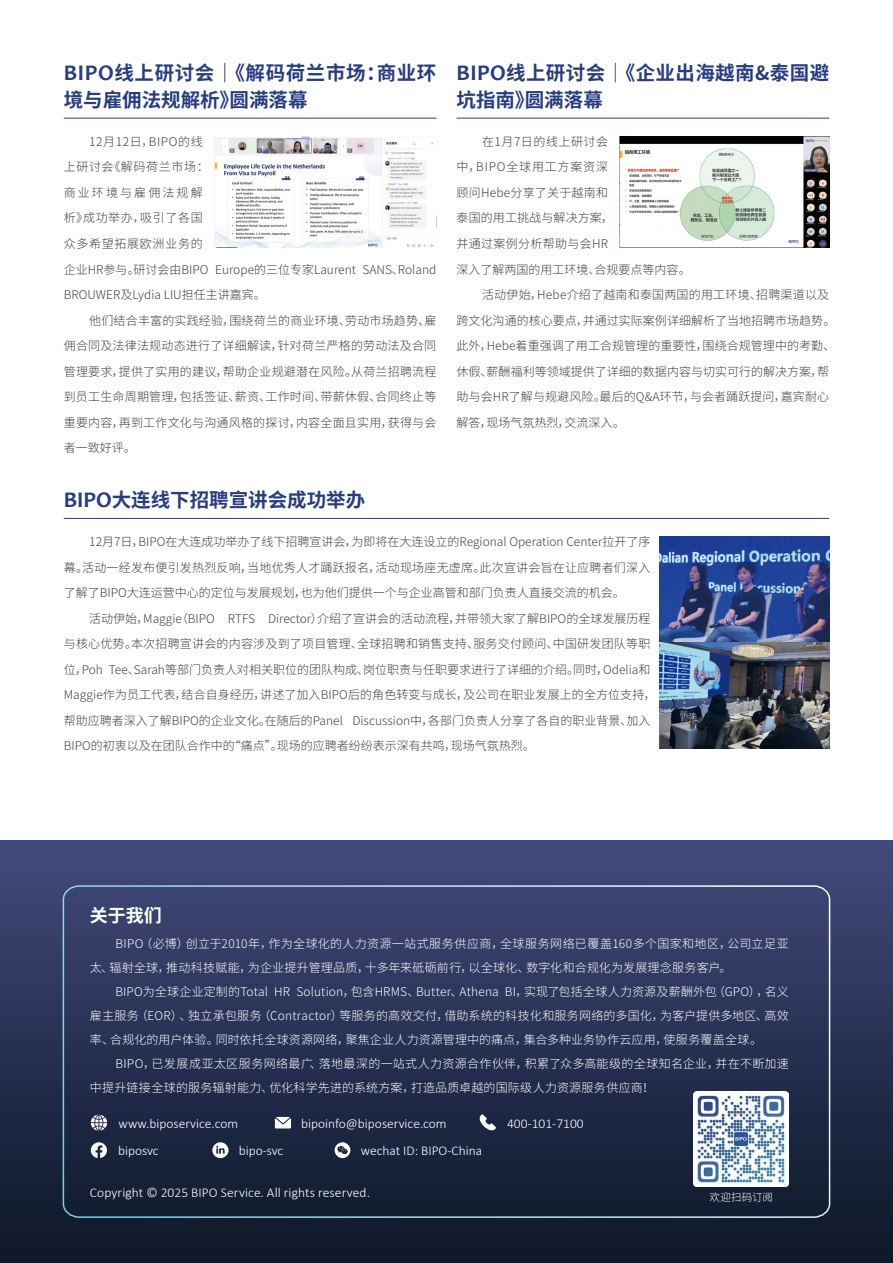
<style>
.page{position:relative;width:893px;height:1263px;background:#fff}
.page>*{position:absolute;margin:0;border:0;box-sizing:border-box;transform-origin:0 0}
.t1{font:700 19.5px/27px "Source Han Sans CN";letter-spacing:.03em;color:#273c81}
.t2{font:700 19.5px/27px "Source Han Sans CN";letter-spacing:.02em;color:#273c81}
.t3{font:700 19.5px "Source Han Sans CN";color:#273c81}
.t4{font:700 18px "Source Han Sans CN";color:#fff}
.Body_Copy{font:300 13.5px "Calibri";color:#fff}
.t5{font:300 12px/25.5px "Source Han Sans CN";color:#414042}
.Body_Copy-2{font:300 12px/24px "Source Han Sans CN";letter-spacing:.025em;color:#fff}
.t6{font:300 12px/25.5px "Source Han Sans CN";letter-spacing:.02em;color:#414042}
.Body_Copy-3{font:300 10.5px "Source Han Sans CN";letter-spacing:.015em;color:#fff}
.s1{font-family:"Candara";font-size:22.5px}
</style>
<div class="page">
<img style="left:0;top:841px;width:893px;height:422px">
<svg style="left:62px;top:884px;width:769px;height:334px;background:#293354"></svg>
<svg style="left:91px;top:1142px;width:16px;height:16px"></svg>
<svg style="left:212px;top:1142px;width:16px;height:16px"></svg>
<svg style="left:480px;top:1114px;width:16px;height:16px"></svg>
<svg style="left:275px;top:1117px;width:16px;height:11px"></svg>
<svg style="left:91px;top:1115px;width:16px;height:15px"></svg>
<img style="left:694px;top:1092px;width:95px;height:94px">
<svg style="left:335px;top:1142px;width:15px;height:16px"></svg>
<hr style="left:64px;top:118px;width:372px;height:1px;background:#273c81">
<hr style="left:64px;top:518px;width:765px;height:1px;background:#273c81">
<hr style="left:457px;top:118px;width:372px;height:1px;background:#273c81">
<img style="left:215px;top:136px;width:219px;height:112px">
<img style="left:619px;top:136px;width:210px;height:112px">
<img style="left:659px;top:537px;width:170px;height:211px">
<p class="t1" style="left:64px;top:60px;width:374px"><span class="s1">BIPO</span>线上研讨会｜《解码荷兰市场：商业环境与雇佣法规解析》圆满落幕</p>
<p class="t5" style="left:64px;top:129px;width:374px;text-indent:26px">12月12日，BIPO的线<br>上研讨会《解码荷兰市场：<br>商业环境与雇佣法规解<br>析》成功举办，吸引了各国<br>众多希望拓展欧洲业务的<br>企业HR参与。研讨会由BIPO Europe的三位专家Laurent SANS、Roland<br>BROUWER及Lydia LIU担任主讲嘉宾。</p>
<p class="t5" style="left:64px;top:308px;width:374px;text-align:justify;text-indent:26px">他们结合丰富的实践经验，围绕荷兰的商业环境、劳动市场趋势、雇佣合同及法律法规动态进行了详细解读，针对荷兰严格的劳动法及合同管理要求，提供了实用的建议，帮助企业规避潜在风险。从荷兰招聘流程到员工生命周期管理，包括签证、薪资、工作时间、带薪休假、合同终止等重要内容，再到工作文化与沟通风格的探讨，内容全面且实用，获得与会者一致好评。</p>
<p class="t3" style="left:64px;top:489px;width:303px"><span class="s1">BIPO</span>大连线下招聘宣讲会成功举办</p>
<p class="t2" style="left:457px;top:60px;width:374px"><span class="s1">BIPO</span>线上研讨会｜《企业出海越南&amp;泰国避坑指南》圆满落幕</p>
<p class="t6" style="left:457px;top:129px;width:236px;text-indent:26px">在1月7日的线上研讨会<br>中，BIPO全球用工方案资深<br>顾问Hebe分享了关于越南和<br>泰国的用工挑战与解决方案，<br>并通过案例分析帮助与会HR<br>深入了解两国的用工环境、合规要点等内容。</p>
<p class="t5" style="left:457px;top:282px;width:380px;text-indent:26px">活动伊始，Hebe介绍了越南和泰国两国的用工环境、招聘渠道以及跨文化沟通的核心要点，并通过实际案例详细解析了当地招聘市场趋势。此外，Hebe着重强调了用工合规管理的重要性，围绕合规管理中的考勤、休假、薪酬福利等领域提供了详细的数据内容与切实可行的解决方案，帮助与会HR了解与规避风险。最后的Q&amp;A环节，与会者踊跃提问，嘉宾耐心解答，现场气氛热烈，交流深入。</p>
<p class="t5" style="left:64px;top:529px;width:588px;text-align:justify;text-indent:26px">12月7日，BIPO在大连成功举办了线下招聘宣讲会，为即将在大连设立的Regional Operation Center拉开了序幕。活动一经发布便引发热烈反响，当地优秀人才踊跃报名，活动现场座无虚席。此次宣讲会旨在让应聘者们深入了解了BIPO大连运营中心的定位与发展规划，也为他们提供一个与企业高管和部门负责人直接交流的机会。</p>
<p class="t5" style="left:64px;top:606px;width:593px;text-indent:26px">活动伊始，Maggie（BIPO RTFS Director）介绍了宣讲会的活动流程，并带领大家了解BIPO的全球发展历程与核心优势。本次招聘宣讲会的内容涉及到了项目管理、全球招聘和销售支持、服务交付顾问、中国研发团队等职位，Poh Tee、Sarah等部门负责人对相关职位的团队构成、岗位职责与任职要求进行了详细的介绍。同时，Odelia和Maggie作为员工代表，结合自身经历，讲述了加入BIPO后的角色转变与成长，及公司在职业发展上的全方位支持，帮助应聘者深入了解BIPO的企业文化。在随后的Panel Discussion中，各部门负责人分享了各自的职业背景、加入BIPO的初衷以及在团队合作中的“痛点”。现场的应聘者纷纷表示深有共鸣，现场气氛热烈。</p>
<p class="t4" style="left:90px;top:905px;width:74px">关于我们</p>
<p class="Body_Copy-2" style="left:90px;top:931px;width:700px;text-indent:26px">BIPO（必博）创立于2010年，作为全球化的人力资源一站式服务供应商，全球服务网络已覆盖160多个国家和地区，公司立足亚太、辐射全球，推动科技赋能，为企业提升管理品质，十多年来砥砺前行，以全球化、数字化和合规化为发展理念服务客户。</p>
<p class="Body_Copy-2" style="left:90px;top:979px;width:700px;text-align:justify;text-indent:26px">BIPO为全球企业定制的Total HR Solution，包含HRMS、Butter、Athena BI，实现了包括全球人力资源及薪酬外包（GPO），名义雇主服务（EOR）、独立承包服务（Contractor）等服务的高效交付，借助系统的科技化和服务网络的多国化，为客户提供多地区、高效率、合规化的用户体验。同时依托全球资源网络，聚焦企业人力资源管理中的痛点，集合多种业务协作云应用，使服务覆盖全球。</p>
<p class="Body_Copy-2" style="left:90px;top:1051px;width:700px;text-indent:26px">BIPO，已发展成亚太区服务网络最广、落地最深的一站式人力资源合作伙伴，积累了众多高能级的全球知名企业，并在不断加速中提升链接全球的服务辐射能力、优化科学先进的系统方案，打造品质卓越的国际级人力资源服务供应商！</p>
<p class="Body_Copy" style="left:119px;top:1115px;width:121px">www.biposervice.com</p>
<p class="Body_Copy" style="left:301px;top:1115px;width:147px">bipoinfo@biposervice.com</p>
<p class="Body_Copy" style="left:507px;top:1115px;width:78px">400-101-7100</p>
<p class="Body_Copy" style="left:118px;top:1142px;width:42px">biposvc</p>
<p class="Body_Copy" style="left:239px;top:1142px;width:46px">bipo-svc</p>
<p class="Body_Copy" style="left:361px;top:1142px;width:123px">wechat ID: BIPO-China</p>
<p class="Body_Copy" style="left:90px;top:1184px;width:282px">Copyright © 2025 BIPO Service. All rights reserved.</p>
<p class="Body_Copy-3" style="left:709px;top:1192px;width:65px">欢迎扫码订阅</p>
</div>
